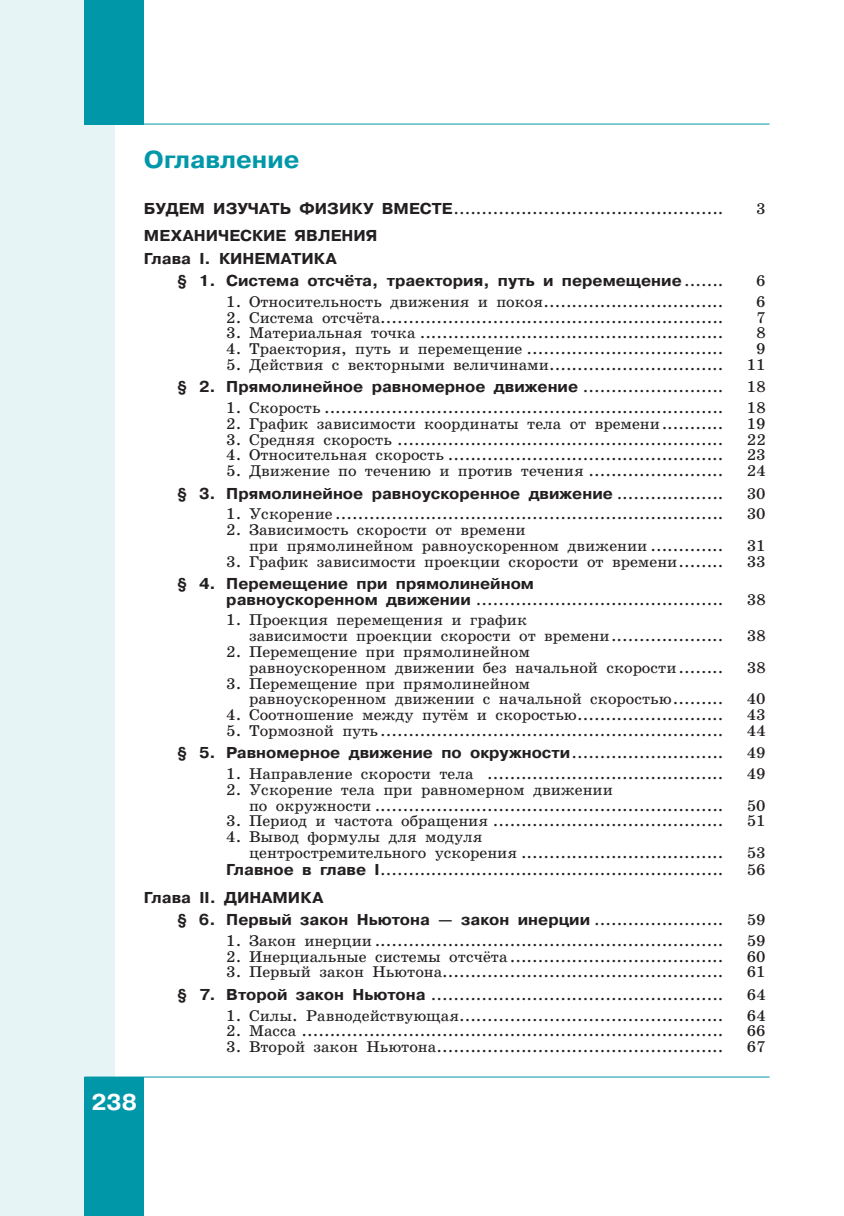
<style>
.page{position:relative;width:844px;height:1216px;background:#fff}
.page>*{position:absolute;margin:0;border:0;box-sizing:border-box;transform-origin:0 0}
.Par_Nom{font:700 24.5px "Pragmatica C San Pin";color:#0098a9}
.t1{font:700 22.75px "Pragmatica C San Pin";color:#fff}
.основной{font:15.75px/15.8px "School Book C San Pin";color:#231f20}
.основной-2{font:700 15.75px/15.8px "Pragmatica C San Pin";color:#231f20}
.s1{font-family:"Pragmatica C San Pin";font-weight:700}
.s2{font-family:"School Book C San Pin";font-weight:400}
</style>
<div class="page">
<div style="left:0;top:0;width:114px;height:1215px;background:#e6f4f6"></div>
<div style="left:84px;top:1076px;width:60px;height:139px;background:#0098a9"></div>
<div style="left:84px;top:0;width:60px;height:124px;background:#0098a9"></div>
<hr style="left:84px;top:124px;width:685px;height:1px;background:#0098a9">
<hr style="left:84px;top:1076px;width:685px;height:1px;background:#0098a9">
<p class="Par_Nom" style="left:144px;top:146px;width:157px">Оглавление</p>
<p class="основной" style="left:144px;top:201px;width:581px"><span class="s1">БУДЕМ ИЗУЧАТЬ ФИЗИКУ ВМЕСТЕ</span>................................................</p>
<p class="основной" style="left:756px;top:201px;width:11px">3</p>
<p class="основной-2" style="left:144px;top:228px;width:235px">МЕХАНИЧЕСКИЕ ЯВЛЕНИЯ</p>
<p class="основной-2" style="left:144px;top:250px;width:194px">Глава I. КИНЕМАТИКА</p>
<p class="основной-2" style="left:177px;top:273px;width:547px">§ 1. Система отсчёта, траектория, путь и перемещение<span class="s2">.......</span></p>
<p class="основной" style="left:756px;top:273px;width:11px">6</p>
<p class="основной" style="left:226px;top:294px;width:498px">1. Относительность движения и покоя................................</p>
<p class="основной" style="left:756px;top:294px;width:11px">6</p>
<p class="основной" style="left:226px;top:309px;width:498px">2. Система отсчёта.............................................................</p>
<p class="основной" style="left:756px;top:309px;width:11px">7</p>
<p class="основной" style="left:226px;top:325px;width:498px">3. Материальная точка ......................................................</p>
<p class="основной" style="left:756px;top:325px;width:11px">8</p>
<p class="основной" style="left:226px;top:341px;width:498px">4. Траектория, путь и перемещение ...................................</p>
<p class="основной" style="left:756px;top:341px;width:11px">9</p>
<p class="основной" style="left:226px;top:357px;width:498px">5. Действия с векторными величинами...............................</p>
<p class="основной" style="left:746px;top:357px;width:20px">11</p>
<p class="основной-2" style="left:177px;top:379px;width:547px">§ 2. Прямолинейное равномерное движение <span class="s2">.........................</span></p>
<p class="основной" style="left:746px;top:379px;width:20px">18</p>
<p class="основной" style="left:226px;top:400px;width:498px">1. Скорость .......................................................................</p>
<p class="основной" style="left:746px;top:400px;width:20px">18</p>
<p class="основной" style="left:226px;top:416px;width:498px">2. График зависимости координаты тела от времени...........</p>
<p class="основной" style="left:746px;top:416px;width:20px">19</p>
<p class="основной" style="left:226px;top:431px;width:498px">3. Средняя скорость ..........................................................</p>
<p class="основной" style="left:746px;top:431px;width:20px">22</p>
<p class="основной" style="left:226px;top:447px;width:498px">4. Относительная скорость .................................................</p>
<p class="основной" style="left:746px;top:447px;width:20px">23</p>
<p class="основной" style="left:226px;top:463px;width:498px">5. Движение по течению и против течения ........................</p>
<p class="основной" style="left:746px;top:463px;width:20px">24</p>
<p class="основной-2" style="left:177px;top:485px;width:547px">§ 3. Прямолинейное равноускоренное движение <span class="s2">...................</span></p>
<p class="основной" style="left:746px;top:485px;width:20px">30</p>
<p class="основной" style="left:226px;top:506px;width:498px">1. Ускорение .....................................................................</p>
<p class="основной" style="left:746px;top:506px;width:20px">30</p>
<p class="основной" style="left:249px;top:522px;width:476px;text-indent:-23px">2. Зависимость скорости от времени<br>при прямолинейном равноускоренном движении .............</p>
<p class="основной" style="left:746px;top:537px;width:20px">31</p>
<p class="основной" style="left:226px;top:553px;width:498px">3. График зависимости проекции скорости от времени........</p>
<p class="основной" style="left:746px;top:553px;width:20px">33</p>
<p class="основной-2" style="left:226px;top:576px;width:498px;text-indent:-49px">§ 4. Перемещение при прямолинейном<br>равноускоренном движении <span class="s2">............................................</span></p>
<p class="основной" style="left:746px;top:591px;width:20px">38</p>
<p class="основной" style="left:249px;top:612px;width:476px;text-indent:-23px">1. Проекция перемещения и график<br>зависимости проекции скорости от времени....................</p>
<p class="основной" style="left:249px;top:644px;width:476px;text-indent:-23px">2. Перемещение при прямолинейном<br>равноускоренном движении без начальной скорости........</p>
<p class="основной" style="left:249px;top:675px;width:476px;text-indent:-23px">3. Перемещение при прямолинейном<br>равноускоренном движении с начальной скоростью.........</p>
<p class="основной" style="left:746px;top:628px;width:20px">38</p>
<p class="основной" style="left:746px;top:659px;width:20px">38</p>
<p class="основной" style="left:746px;top:691px;width:20px">40</p>
<p class="основной" style="left:226px;top:707px;width:498px">4. Соотношение между путём и скоростью..........................</p>
<p class="основной" style="left:746px;top:707px;width:20px">43</p>
<p class="основной" style="left:226px;top:722px;width:498px">5. Тормозной путь .............................................................</p>
<p class="основной" style="left:746px;top:722px;width:20px">44</p>
<p class="основной-2" style="left:177px;top:745px;width:547px">§ 5. Равномерное движение по окружности<span class="s2">...........................</span></p>
<p class="основной" style="left:746px;top:745px;width:20px">49</p>
<p class="основной" style="left:226px;top:766px;width:498px">1. Направление скорости тела ..........................................</p>
<p class="основной" style="left:746px;top:766px;width:20px">49</p>
<p class="основной" style="left:249px;top:781px;width:476px;text-indent:-23px">2. Ускорение тела при равномерном движении<br>по окружности ..............................................................</p>
<p class="основной" style="left:746px;top:797px;width:20px">50</p>
<p class="основной" style="left:226px;top:813px;width:498px">3. Период и частота обращения .........................................</p>
<p class="основной" style="left:746px;top:813px;width:20px">51</p>
<p class="основной" style="left:249px;top:829px;width:476px;text-indent:-23px">4. Вывод формулы для модуля<br>центростремительного ускорения ....................................</p>
<p class="основной" style="left:746px;top:844px;width:20px">53</p>
<p class="основной" style="left:226px;top:862px;width:498px"><span class="s1">Главное в главе I</span>.............................................................</p>
<p class="основной" style="left:746px;top:862px;width:20px">56</p>
<p class="основной-2" style="left:144px;top:889px;width:181px">Глава II. ДИНАМИКА</p>
<p class="основной-2" style="left:177px;top:912px;width:547px">§ 6. Первый закон Ньютона — закон инерции <span class="s2">.......................</span></p>
<p class="основной" style="left:746px;top:912px;width:20px">59</p>
<p class="основной" style="left:226px;top:932px;width:498px">1. Закон инерции ..............................................................</p>
<p class="основной" style="left:746px;top:932px;width:20px">59</p>
<p class="основной" style="left:226px;top:948px;width:498px">2. Инерциальные системы отсчёта ......................................</p>
<p class="основной" style="left:746px;top:948px;width:20px">60</p>
<p class="основной" style="left:226px;top:964px;width:498px">3. Первый закон Ньютона..................................................</p>
<p class="основной" style="left:746px;top:964px;width:20px">61</p>
<p class="основной" style="left:177px;top:986px;width:547px"><span class="s1">§ 7. Второй закон Ньютона</span> ....................................................</p>
<p class="основной" style="left:746px;top:986px;width:20px">64</p>
<p class="основной" style="left:226px;top:1007px;width:498px">1. Силы. Равнодействующая...............................................</p>
<p class="основной" style="left:746px;top:1007px;width:20px">64</p>
<p class="основной" style="left:226px;top:1023px;width:498px">2. Масса ...........................................................................</p>
<p class="основной" style="left:746px;top:1023px;width:20px">66</p>
<p class="основной" style="left:226px;top:1039px;width:498px">3. Второй закон Ньютона...................................................</p>
<p class="основной" style="left:746px;top:1039px;width:20px">67</p>
<h2 class="t1" style="left:91px;top:1089px;width:47px">238</h2>
</div>
